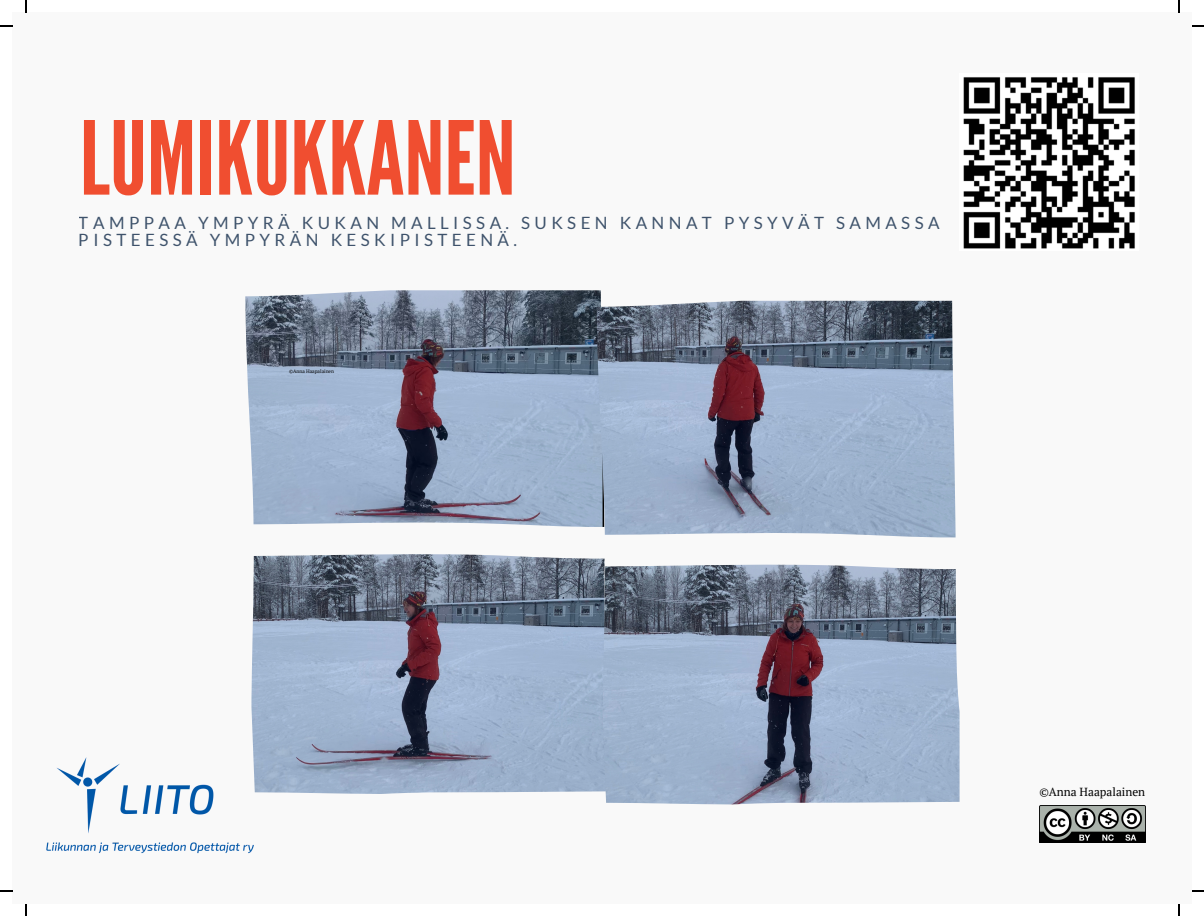
<style>
.page{position:relative;width:1204px;height:916px;background:#fff}
.page>*{position:absolute;margin:0;border:0;box-sizing:border-box;transform-origin:0 0}
.t1{font:101.4px "League Gothic";color:#f04e30}
.t2{font:16.95px/17px "Lato";letter-spacing:.26em;color:#1d3552}
.t3{font:11.7px "PT Serif";color:#000}
.t4{font:4.95px "PT Serif";color:#000}
</style>
<div class="page">
<div style="left:12px;top:12px;width:1179px;height:891px;background:#f9f9f9"></div>
<img style="left:245px;top:290px;width:356px;height:236px">
<img style="left:251px;top:554px;width:354px;height:239px">
<img style="left:596px;top:300px;width:359px;height:237px">
<img style="left:602px;top:564px;width:357px;height:239px">
<img style="left:1039px;top:805px;width:105px;height:37px">
<img style="left:963px;top:77px;width:172px;height:172px">
<img style="left:46px;top:728px;width:228px;height:126px">
<svg style="left:26px;top:0;width:1px;height:12px"></svg>
<svg style="left:0;top:26px;width:12px;height:1px"></svg>
<svg style="left:1178px;top:0;width:1px;height:12px"></svg>
<svg style="left:0;top:890px;width:12px;height:1px"></svg>
<p class="t1" style="left:80px;top:100px;width:437px">LUMIKUKKANEN</p>
<p class="t2" style="left:79px;top:214px;width:862px">TAMPPAA YMPYRÄ KUKAN MALLISSA. SUKSEN KANNAT PYSYVÄT SAMASSA<br>PISTEESSÄ YMPYRÄN KESKIPISTEENÄ.</p>
<p class="t4" style="left:289px;top:367px;width:47px">©Anna Haapalainen</p>
<p class="t3" style="left:1039px;top:783px;width:107px">©Anna Haapalainen</p>
</div>
